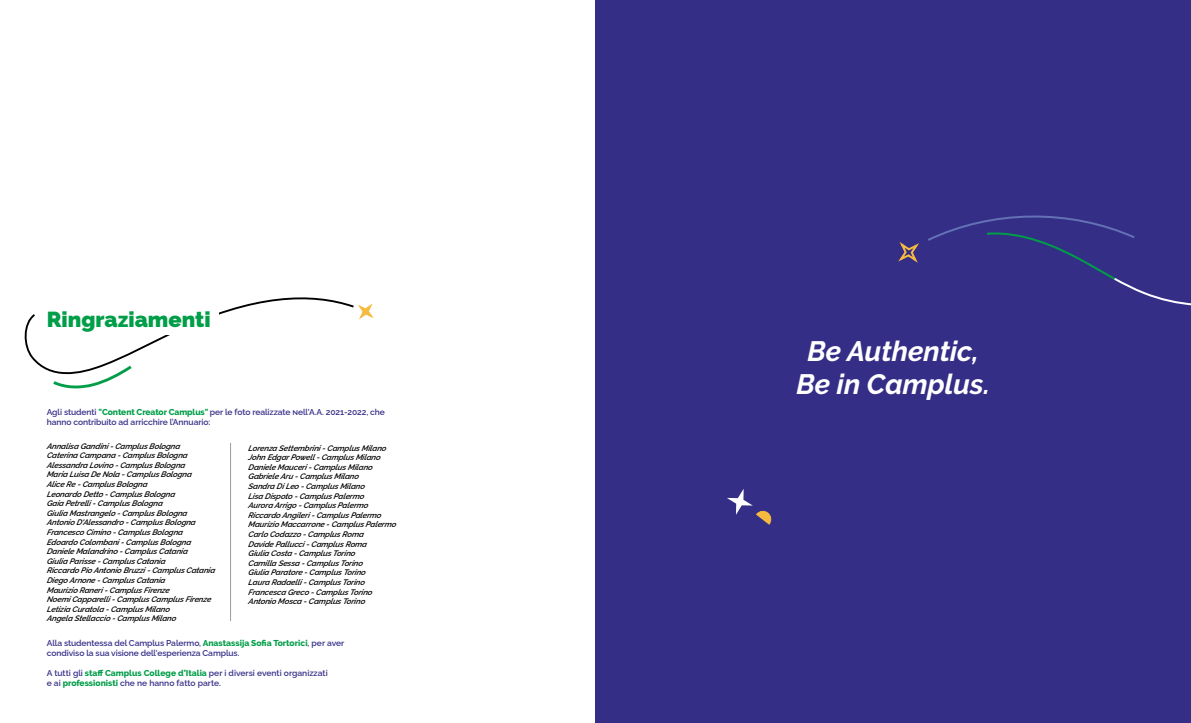
<style>
.page{position:relative;width:1191px;height:723px;background:#fff}
.page>*{position:absolute;margin:0;border:0;box-sizing:border-box;transform-origin:0 0}
.t1{font:italic 700 28px/33px "Raleway";color:#fff;text-align:center}
.t2{font:800 21.8px "Raleway";color:#009e48}
.t3{font:600 8.5px/10.2px "Raleway";letter-spacing:-.01em;color:#352e87}
.t4{font:italic 600 8px/9.6px "Raleway";letter-spacing:-.01em;color:#000}
.s1{font-weight:800;color:#009e48}
.s2{font-size:8.1px}
</style>
<div class="page">
<div style="left:595px;top:0;width:596px;height:723px;background:#352e87"></div>
<svg style="left:727px;top:489px;width:45px;height:36px"></svg>
<svg style="left:898px;top:215px;width:293px;height:91px"></svg>
<hr style="left:230px;top:443px;width:1px;height:178px;background:#9d9d9c">
<svg style="left:24px;top:297px;width:350px;height:91px"></svg>
<div style="left:47px;top:304px;width:171px;height:30px;background:#fff"></div>
<h2 class="t2" style="left:47px;top:307px;width:165px">Ringraziamenti</h2>
<p class="t3" style="left:47px;top:406px;width:340px">Agli studenti <span class="s1">"Content Creator Camplus"</span> per le foto realizzate nell'A.A. 2021-2022, che hanno contribuito ad arricchire l’Annuario:</p>
<p class="t4" style="left:47px;top:440px;width:172px"><span class="s2">A</span>nnalisa Gandini-Camp lusBologna<br>Caterina Camp ana -Camp lusBologna<br>A lessandra Lovino -Camp lusBologna<br>Maria Luisa De Nola -Camp lusBologna<br>A lice Re -Camp lusBologna<br>Leonardo Detto -Camp lusBologna<br>Gaia Petrelli-Camp lusBologna<br>Giulia Mastrang elo -Camp lusBologna Antonio D'A lessandro -Camp lusBologna Francesco Cimino -Camp lusBologna Edoardo Colombani-Camp lusBologna Daniele Malandrino -Camp lusCatania<br>Giulia Parisse -Camp lusCatania<br>Riccardo Pio A ntonio Bruzzi-Camp lusCatania Diego Arnone -Camp lusCatania<br>Maurizio Raneri-Camp lusFirenze NoemiCapp arelli-Camp lusCamp lusFirenze Letizia Curatola -Camp lusMilano<br>Angela Stellaccio -Camp lusMilano</p>
<p class="t4" style="left:248px;top:442px;width:151px">Lorenza Settembrini-Camp lusMilano<br>John EdgarPowell-Camp lusMilano<br>Daniele Mauceri-Camp lusMilano<br>Gabriele A ru -Camp lusMilano<br>Sandra DiLeo -Camp lusMilano<br>Lisa Disp oto -Camp lusPalermo<br>A urora Arrigo -Camp lusPalermo<br>Riccardo A ngileri-Camp lusPalermo<br>Maurizio Maccarrone -Camp lusPalermo<br>Carlo Codazzo -Camp lusRoma<br>Davide Pallucci-Camp lusRoma<br>Giulia Costa -Camp lusTorino<br>Camilla Sessa -Camp lusTorino<br>Giulia Paratore -Camp lusTorino<br>Laura Radaelli-Camp lusTorino<br>Francesca Greco -Camp lusTorino<br>Antonio Mosca -Camp lusTorino</p>
<p class="t3" style="left:47px;top:637px;width:299px">Alla studentessa del Camplus Palermo, <span class="s1">Anastassija Sofia Tortorici</span>, per aver condiviso la sua visione dell'esperienza Camplus.</p>
<p class="t3" style="left:47px;top:667px;width:282px">A tutti gli <span class="s1">staff Camplus College d’Italia</span> per i diversi eventi organizzati e ai <span class="s1">professionisti</span> che ne hanno fatto parte.</p>
<h1 class="t1" style="left:796px;top:335px;width:195px">Be Authentic,<br>Be in Camplus.</h1>
</div>
